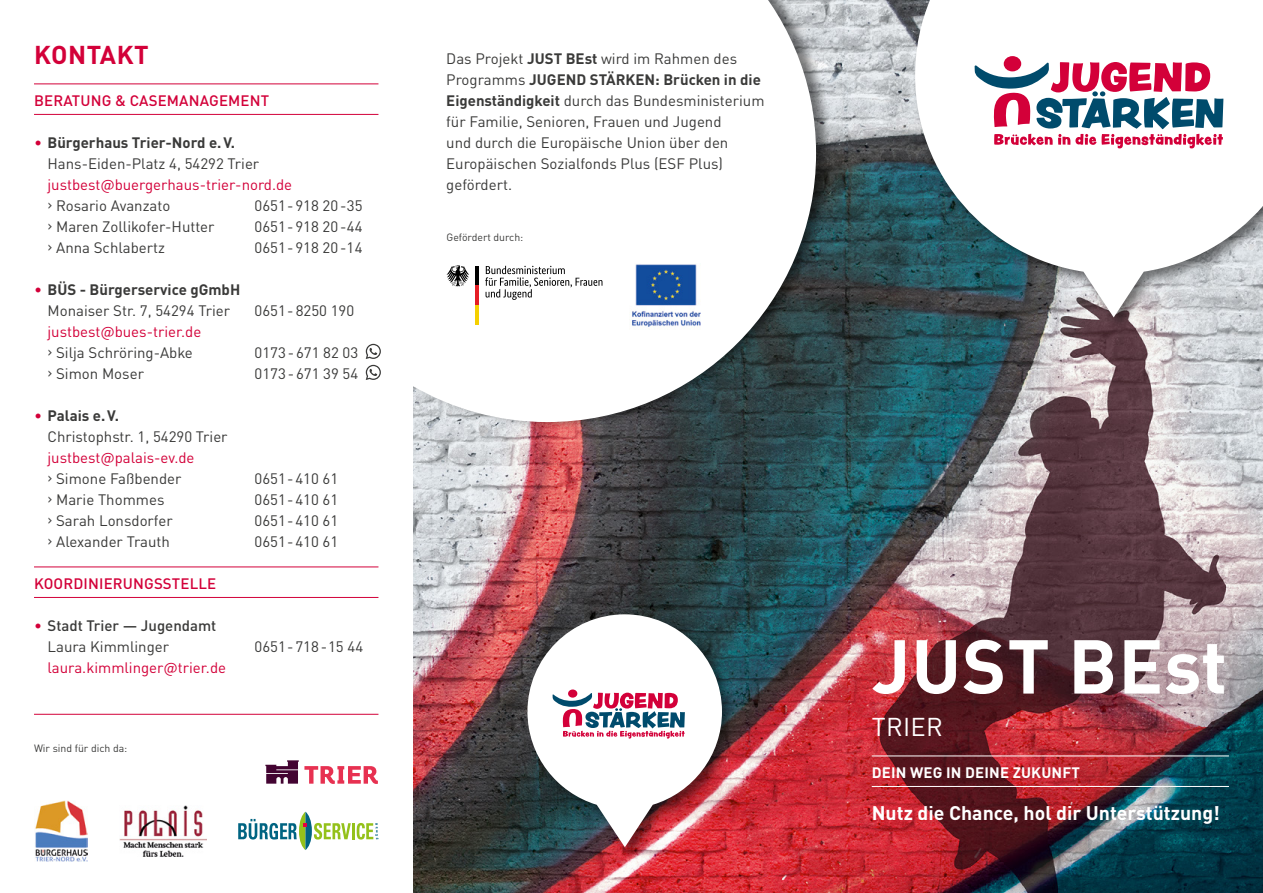
<style>
.page{position:relative;width:1263px;height:893px;background:#fff}
.page>*{position:absolute;margin:0;border:0;box-sizing:border-box;transform-origin:0 0}
.t1{font:700 75px "DINOT";letter-spacing:.01em;color:#fff}
.t2{font:700 25.5px "DINOT";letter-spacing:.02em;color:#d30039}
.t3{font:25.5px "DINOT";letter-spacing:.01em;color:#fff}
.t4{font:700 19.5px "DINOT";color:#fff}
.t5{font:15px/21px "DINOT";color:#3a3a39}
.t6{font:15px "DINOT";color:#d30039}
.t7{font:500 15px "DINOT";letter-spacing:.01em;color:#d30039}
.t8{font:500 15px/21px "DINOT";color:#3a3a39}
.t9{font:700 15px "DINOT";letter-spacing:.01em;color:#fff}
.t10{font:10.5px "DINOT";color:#3a3a39}
.s1{font-weight:700;color:#d30039}
.s2{font-weight:700}
.s3{color:#d30039}
.s4{font-weight:400}
</style>
<div class="page">
<img style="left:413px;top:0;width:850px;height:893px">
<div style="left:411px;top:0;width:423px;height:430px;background:#000;opacity:.5"></div>
<svg style="left:412px;top:0;width:404px;height:422px"></svg>
<div style="left:912px;top:0;width:351px;height:331px;background:#000;opacity:.5"></div>
<svg style="left:915px;top:0;width:348px;height:317px"></svg>
<svg style="left:974px;top:62px;width:249px;height:86px"></svg>
<div style="left:1004px;top:56px;width:17px;height:15px;background:#d30039;border-radius:50%"></div>
<hr style="left:872px;top:756px;width:357px;height:1px;background:#fff">
<hr style="left:872px;top:786px;width:357px;height:1px;background:#fff">
<div style="left:318px;top:0;width:94px;height:893px;background:#fff"></div>
<hr style="left:34px;top:84px;width:344px;height:1px;background:#d30039">
<hr style="left:34px;top:114px;width:344px;height:1px;background:#d30039">
<hr style="left:34px;top:567px;width:344px;height:1px;background:#d30039">
<hr style="left:34px;top:597px;width:344px;height:1px;background:#d30039">
<img style="left:35px;top:800px;width:53px;height:62px">
<img style="left:119px;top:805px;width:88px;height:52px">
<svg style="left:265px;top:760px;width:113px;height:24px"></svg>
<hr style="left:34px;top:714px;width:344px;height:1px;background:#d30039">
<svg style="left:366px;top:344px;width:15px;height:15px"></svg>
<svg style="left:366px;top:365px;width:15px;height:15px"></svg>
<svg style="left:238px;top:812px;width:113px;height:38px"></svg>
<hr style="left:352px;top:823px;width:3px;height:16px;background:#94c11a">
<svg style="left:357px;top:823px;width:21px;height:16px"></svg>
<div style="left:524px;top:611px;width:213px;height:250px;background:#000;opacity:.5"></div>
<img style="left:527px;top:614px;width:195px;height:233px">
<svg style="left:552px;top:693px;width:133px;height:46px"></svg>
<div style="left:568px;top:689px;width:9px;height:9px;background:#d30039;border-radius:50%"></div>
<hr style="left:475px;top:266px;width:4px;height:20px;background:#000">
<hr style="left:475px;top:286px;width:4px;height:19px;background:#e51e25">
<hr style="left:475px;top:305px;width:4px;height:20px;background:#f5d000">
<svg style="left:446px;top:265px;width:23px;height:22px"></svg>
<svg style="left:485px;top:266px;width:117px;height:34px"></svg>
<img style="left:629px;top:258px;width:74px;height:74px">
<h2 class="t2" style="left:34px;top:38px;width:116px">KONTAKT</h2>
<p class="t7" style="left:34px;top:91px;width:237px">BERATUNG &amp; CASEMANAGEMENT</p>
<p class="t5" style="left:48px;top:131px;width:213px;text-indent:-13px"><span class="s1">∙</span> <span class="s2">Bürgerhaus Trier-Nord e.V.<br></span>Hans-Eiden-Platz 4, 54292 Trier</p>
<p class="t6" style="left:48px;top:175px;width:246px">justbest@buergerhaus-trier-nord.de</p>
<p class="t5" style="left:48px;top:194px;width:124px">› Rosario Avanzato</p>
<p class="t5" style="left:255px;top:194px;width:110px">0651-918 20-35</p>
<p class="t5" style="left:48px;top:215px;width:169px">› Maren Zollikofer-Hutter</p>
<p class="t5" style="left:255px;top:215px;width:110px">0651-918 20-44</p>
<p class="t5" style="left:48px;top:236px;width:119px">› Anna Schlabertz</p>
<p class="t5" style="left:255px;top:236px;width:110px">0651-918 20-14</p>
<p class="t5" style="left:34px;top:278px;width:208px;text-align:center"><span class="s1">∙</span> <span class="s2">BÜS - Bürgerservice gGmbH<br></span>Monaiser Str. 7, 54294 Trier</p>
<p class="t5" style="left:255px;top:299px;width:101px">0651- 8250 190</p>
<p class="t6" style="left:48px;top:322px;width:155px">justbest@bues-trier.de</p>
<p class="t5" style="left:48px;top:341px;width:147px">› Silja Schröring-Abke</p>
<p class="t5" style="left:255px;top:341px;width:105px">0173-671 82 03</p>
<p class="t5" style="left:48px;top:362px;width:98px">› Simon Moser</p>
<p class="t5" style="left:255px;top:362px;width:105px">0173-671 39 54</p>
<p class="t5" style="left:48px;top:404px;width:182px;text-indent:-14px"><span class="s1">∙</span> <span class="s2">Palais e.V.<br></span>Christophstr. 1, 54290 Trier</p>
<p class="t6" style="left:48px;top:448px;width:149px">justbest@palais-ev.de</p>
<p class="t5" style="left:48px;top:467px;width:135px">› Simone Faßbender</p>
<p class="t5" style="left:255px;top:467px;width:85px">0651-410 61</p>
<p class="t5" style="left:48px;top:488px;width:118px">› Marie Thommes</p>
<p class="t5" style="left:255px;top:488px;width:85px">0651-410 61</p>
<p class="t5" style="left:48px;top:509px;width:127px">› Sarah Lonsdorfer</p>
<p class="t5" style="left:255px;top:509px;width:85px">0651-410 61</p>
<p class="t5" style="left:48px;top:530px;width:124px">› Alexander Trauth</p>
<p class="t5" style="left:255px;top:530px;width:85px">0651-410 61</p>
<p class="t7" style="left:34px;top:574px;width:184px">KOORDINIERUNGSSTELLE</p>
<p class="t8" style="left:48px;top:614px;width:170px;text-indent:-14px"><span class="s3">∙</span> Stadt Trier — Jugendamt<br><span class="s4">Laura Kimmlinger</span></p>
<p class="t5" style="left:255px;top:635px;width:110px">0651-718-15 44</p>
<p class="t6" style="left:48px;top:658px;width:180px">laura.kimmlinger@trier.de</p>
<p class="t10" style="left:34px;top:741px;width:95px">Wir sind für dich da:</p>
<p class="t5" style="left:446px;top:47px;width:320px">Das Projekt <span class="s2">JUST BEst</span> wird im Rahmen des Programms <span class="s2">JUGEND STÄRKEN: Brücken in die Eigenständigkeit</span> durch das Bundesministerium für Familie, Senioren, Frauen und Jugend<br>und durch die Europäische Union über den Europäischen Sozialfonds Plus (ESF Plus) gefördert.</p>
<p class="t10" style="left:446px;top:230px;width:78px">Gefördert durch:</p>
<h1 class="t1" style="left:872px;top:617px;width:357px">JUST BEst</h1>
<h2 class="t3" style="left:872px;top:710px;width:72px">TRIER</h2>
<p class="t9" style="left:872px;top:762px;width:210px">DEIN WEG IN DEINE ZUKUNFT</p>
<h3 class="t4" style="left:872px;top:800px;width:350px">Nutz die Chance, hol dir Unterstützung!</h3>
</div>
